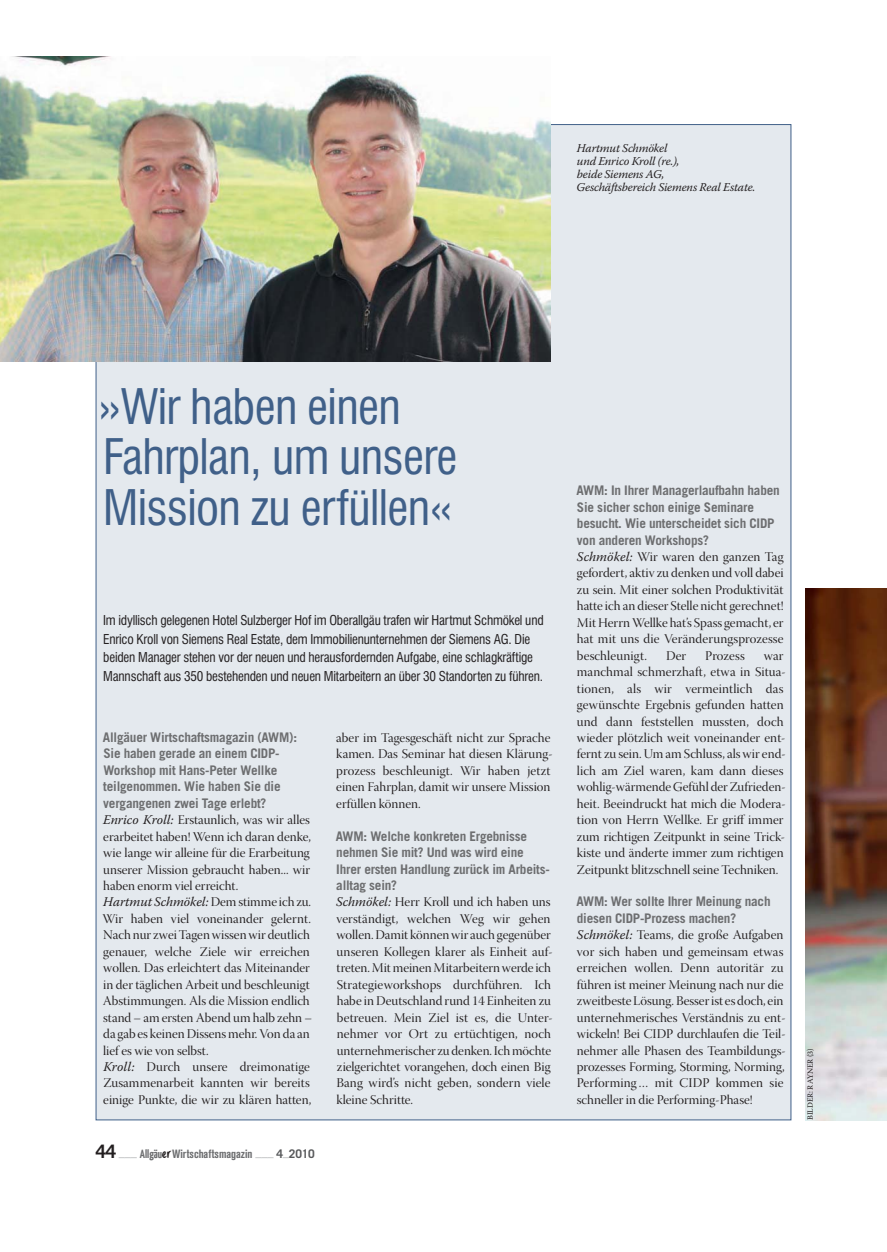
<style>
.page{position:relative;width:887px;height:1252px;background:#fff}
.page>*{position:absolute;margin:0;border:0;box-sizing:border-box;transform-origin:0 0}
.t1{font:condensed 47.75px/50.4px "Swiss 721 BT";letter-spacing:-.015em;color:#406089}
.t2{font:13.25px/16.5px "Warnock Pro Disp";color:#231f20}
.t3{font:700 13.25px/16.5px "Trade Gothic";letter-spacing:-.015em;color:#6d6e70}
.t4{font:condensed 13.25px/18.5px "Swiss 721 BT";letter-spacing:-.015em;color:#231f20}
.t5{font:italic 13.25px "Warnock Pro";letter-spacing:-.005em;color:#231f20}
.t6{font:italic 11.88px/13.2px "Warnock Pro";letter-spacing:-.015em;color:#231f20}
.t7{font:700 11.88px "Akzidenz Grot Con BQ";color:#6d6e70}
.t8{font:8px "Warnock Pro";letter-spacing:-.005em;color:#231f20}
.s1{font-family:"Warnock Pro";font-style:italic}
.s2{font-family:"Warnock Pro Disp";font-style:normal}
.s3{font-family:"Trade Gothic";font-size:18.5px;color:#231f20}
.s4{font-family:"Trade Gothic";font-size:12.38px;color:#c9cbcc}
.s5{font-family:"Yanone Kaffeesatz"}
.s6{font-family:"Allgaeu";font-weight:400;color:#231f20}
.s7{font-family:"Trade Gothic";color:#58595b}
</style>
<div class="page">
<img style="left:805px;top:588px;width:81px;height:532px">
<div style="left:96px;top:125px;width:694px;height:994px;background:#e4e9ee"></div>
<img style="left:0;top:57px;width:550px;height:304px">
<svg style="left:806px;top:1048px;width:7px;height:8px"></svg>
<p class="t6" style="left:576px;top:142px;width:180px">Hartmut Schmökel<br>und Enrico Kroll (re.),<br>beide Siemens AG,<br>Geschäftsbereich Siemens Real Estate.</p>
<h1 class="t1" style="left:98px;top:383px;width:360px">»Wir haben einen<br>Fahrplan, um unsere<br>Mission zu erfüllen«</h1>
<p class="t4" style="left:103px;top:611px;width:442px">Im idyllisch gelegenen Hotel Sulzberger Hof im Oberallgäu trafen wir Hartmut Schmökel und Enrico Kroll von Siemens Real Estate, dem Immobilienunternehmen der Siemens AG. Die beiden Manager stehen vor der neuen und herausfordernden Aufgabe, eine schlagkräftige Mannschaft aus 350 bestehenden und neuen Mitarbeitern an über 30 Standorten zu führen.</p>
<p class="t3" style="left:103px;top:730px;width:196px">Allgäuer Wirtschaftsmagazin (AWM):<br>Sie haben gerade an einem CIDP-<br>Workshop mit Hans-Peter Wellke teilgenommen. Wie haben Sie die vergangenen zwei Tage erlebt?</p>
<p class="t2" style="left:103px;top:812px;width:209px;text-align:justify"><span class="s1">Enrico Kroll:</span> Erstaunlich, was wir alles erarbeitet haben! Wenn ich daran denke, wie lange wir alleine für die Erarbeitung unserer Mission gebraucht haben... wir haben enorm viel erreicht.</p>
<p class="t5" style="left:103px;top:896px;width:209px">Hartmut Schmökel:<span class="s2">Dem stimme ich zu.</span></p>
<p class="t2" style="left:103px;top:911px;width:211px">Wir haben viel voneinander gelernt.<br>Nach nur zwei Tagen wissen wir deutlich genauer, welche Ziele wir erreichen wollen. Das erleichtert das Miteinander in der täglichen Arbeit und beschleunigt Abstimmungen. Als die Mission endlich stand – am ersten Abend um halb zehn – da gab es keinen Dissens mehr. Von da an lief es wie von selbst.<br><span class="s1">Kroll:</span> Durch unsere dreimonatige Zusammenarbeit kannten wir bereits einige Punkte, die wir zu klären hatten,</p>
<p class="t7" style="left:96px;top:1148px;width:220px"><span class="s3">44</span> <span class="s4">–––</span> <span class="s5">Allgäu</span><span class="s6">er</span>Wirtschaftsmagazin <span class="s4">–––</span> <span class="s7">4</span><span class="s4">–</span><span class="s7">2010</span></p>
<p class="t2" style="left:336px;top:730px;width:218px">aber im Tagesgeschäft nicht zur Sprache kamen. Das Seminar hat diesen Klärung&shy;prozess beschleunigt. Wir haben jetzt einen Fahrplan, damit wir unsere Mission erfüllen können.</p>
<p class="t3" style="left:336px;top:828px;width:215px">AWM: Welche konkreten Ergebnisse nehmen Sie mit? Und was wird eine<br>Ihrer ersten Handlung zurück im Arbeits&shy;alltag sein?</p>
<p class="t2" style="left:336px;top:894px;width:218px"><span class="s1">Schmökel:</span> Herr Kroll und ich haben uns verständigt, welchen Weg wir gehen wollen. Damit können wir auch gegenüber unseren Kollegen klarer als Einheit auf&shy;treten. Mit meinen Mitarbeitern werde ich Strategieworkshops durchführen. Ich habe in Deutschland rund 14 Einheiten zu betreuen. Mein Ziel ist es, die Unter&shy;nehmer vor Ort zu ertüchtigen, noch unternehmerischer zu denken. Ich möchte zielgerichtet vorangehen, doch einen Big Bang wird’s nicht geben, sondern viele kleine Schritte.</p>
<p class="t3" style="left:576px;top:483px;width:205px">AWM: In Ihrer Managerlaufbahn haben<br>Sie sicher schon einige Seminare besucht. Wie unterscheidet sich CIDP von anderen Workshops?</p>
<p class="t2" style="left:576px;top:549px;width:208px;text-align:justify"><span class="s1">Schmökel:</span> Wir waren den ganzen Tag gefordert, aktiv zu denken und voll dabei zu sein. Mit einer solchen Produktivität hatte ich an dieser Stelle nicht gerechnet!<br>Mit Herrn Wellke hat’s Spass gemacht, er hat mit uns die Veränderungsprozesse beschleunigt.</p>
<p class="t2" style="left:665px;top:648px;width:22px">Der</p>
<p class="t2" style="left:705px;top:648px;width:41px">Prozess</p>
<p class="t2" style="left:576px;top:648px;width:210px;text-indent:187px">war manchmal schmerzhaft, etwa in Situa&shy;tionen, als wir vermeintlich das gewünschte Ergebnis gefunden hatten und dann feststellen mussten, doch wieder plötzlich weit voneinander ent&shy;fernt zu sein. Um am Schluss, als wir end&shy;lich am Ziel waren, kam dann dieses wohlig-wärmende Gefühl der Zufrieden&shy;heit. Beeindruckt hat mich die Modera&shy;tion von Herrn Wellke. Er griff immer zum richtigen Zeitpunkt in seine Trick&shy;kiste und änderte immer zum richtigen Zeitpunkt blitzschnell seine Techniken.</p>
<p class="t3" style="left:576px;top:894px;width:195px">AWM: Wer sollte Ihrer Meinung nach diesen CIDP-Prozess machen?</p>
<p class="t2" style="left:576px;top:927px;width:210px"><span class="s1">Schmökel:</span> Teams, die große Aufgaben vor sich haben und gemeinsam etwas erreichen wollen. Denn autoritär zu führen ist meiner Meinung nach nur die zweitbeste Lösung. Besser ist es doch, ein unternehmerisches Verständnis zu ent&shy;wickeln! Bei CIDP durchlaufen die Teil&shy;nehmer alle Phasen des Teambildungs&shy;prozesses Forming, Storming, Norming, Performing … mit CIDP kommen sie schneller in die Performing-Phase!</p>
<p class="t8" style="left:805px;top:1119px;width:71px;rotate:-90deg">BILDER: RAYNER 3</p>
</div>
